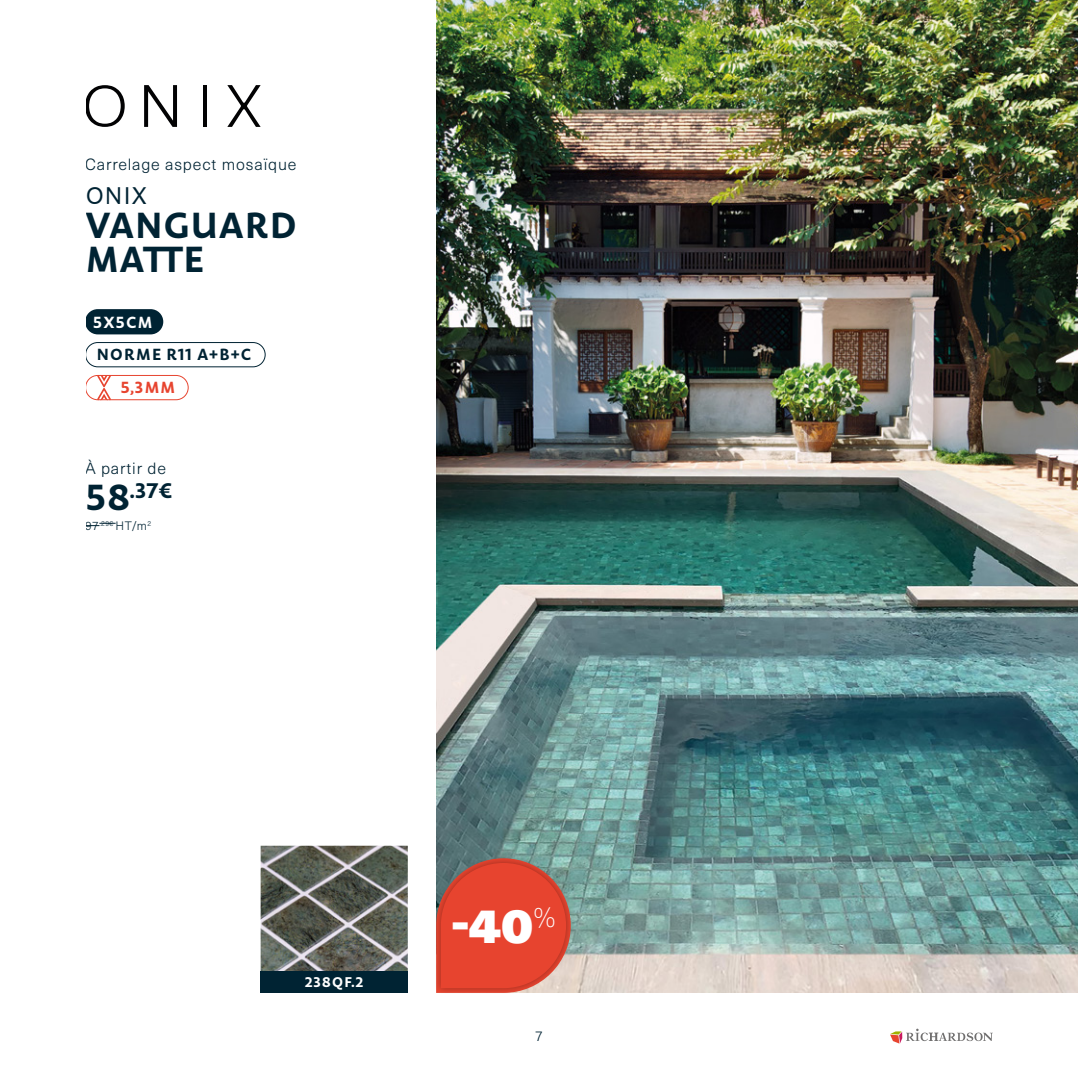
<style>
.page{position:relative;width:1078px;height:1078px;background:#fff}
.page>*{position:absolute;margin:0;border:0;box-sizing:border-box;transform-origin:0 0}
.t1{font:48px "Neue Haas Unica W1 G X Black";color:#fff}
.t2{font:700 36px/34px "Carolineale";letter-spacing:-.005em;color:#002333}
.t3{font:24px "Carolineale";color:#002333}
.t4{font:700 21px "Carolineale";color:#002333}
.t5{font:300 16px "Neue Haas Unica W1 G";letter-spacing:.05em;color:#002333}
.t6{font:700 16px "Carolineale";letter-spacing:.045em;color:#002333}
.t7{font:700 16px "Carolineale";color:#e7442f}
.t8{font:700 16px "Carolineale";letter-spacing:.05em;color:#fff}
.t9{font:700 14px "Carolineale";letter-spacing:.05em;color:#fff}
.t10{font:300 14px "Neue Haas Unica W1 G";color:#002333}
.t11{font:300 12px "Neue Haas Unica W1 G";color:#002333}
.s1{font-size:36px}
</style>
<div class="page">
<svg style="left:890px;top:1028px;width:102px;height:15px"></svg>
<img style="left:436px;top:0;width:641px;height:992px">
<svg style="left:86px;top:523px;width:30px;height:3px"></svg>
<div style="left:433px;top:856px;width:139px;height:138px;background:#000;opacity:.33"></div>
<svg style="left:436px;top:858px;width:134px;height:134px"></svg>
<img style="left:260px;top:845px;width:147px;height:126px">
<svg style="left:144px;top:85px;width:33px;height:42px"></svg>
<svg style="left:86px;top:85px;width:39px;height:42px"></svg>
<svg style="left:227px;top:85px;width:33px;height:42px"></svg>
<svg style="left:203px;top:85px;width:3px;height:42px"></svg>
<div style="left:85px;top:375px;width:104px;height:25px;border:1px solid #e7442f;border-radius:12px"></div>
<svg style="left:97px;top:375px;width:14px;height:25px"></svg>
<div style="left:85px;top:309px;width:78px;height:25px;background:#002333;border-radius:13px"></div>
<div style="left:85px;top:342px;width:180px;height:25px;border:1px solid #002333;border-radius:12px"></div>
<div style="left:260px;top:971px;width:147px;height:21px;background:#002333"></div>
<p class="t5" style="left:85px;top:153px;width:213px">Carrelage aspect mosaïque</p>
<p class="t3" style="left:85px;top:177px;width:63px">ONIX</p>
<p class="t2" style="left:85px;top:208px;width:214px">VANGUARD<br>MATTE</p>
<p class="t8" style="left:93px;top:310px;width:61px">5X5CM</p>
<p class="t6" style="left:96px;top:341px;width:156px">NORME R11 A+B+C</p>
<p class="t7" style="left:120px;top:374px;width:57px">5,3MM</p>
<p class="t5" style="left:85px;top:456px;width:82px">À partir de</p>
<p class="t4" style="left:85px;top:474px;width:89px"><span class="s1">58</span>.37€</p>
<p class="t11" style="left:85px;top:516px;width:68px">97<sup>.29€</sup> HT/m<sup>2</sup></p>
<p class="t9" style="left:304px;top:970px;width:61px">238QF.2</p>
<p class="t1" style="left:451px;top:886px;width:106px">-40<sup>%</sup></p>
<p class="t10" style="left:535px;top:1025px;width:9px">7</p>
</div>
